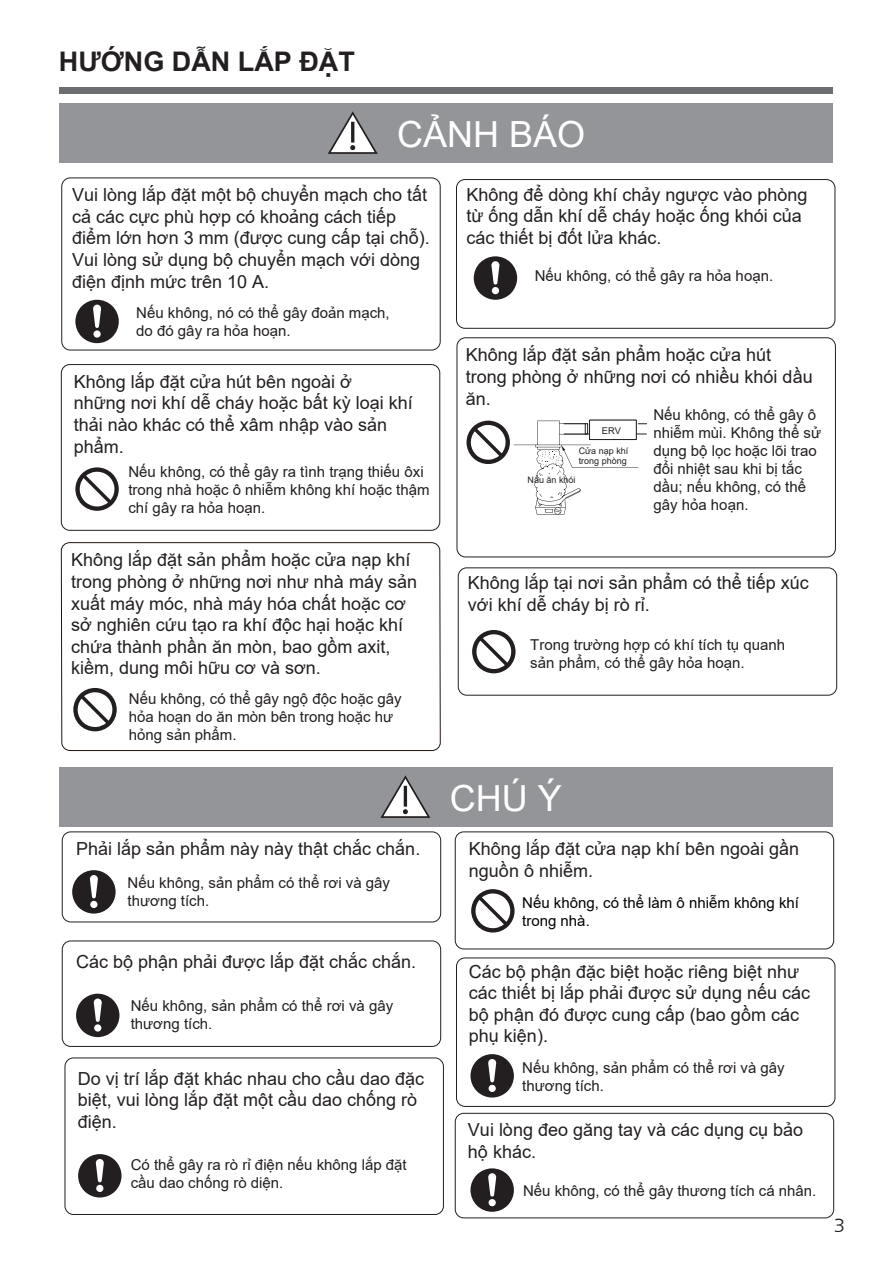
<style>
.page{position:relative;width:893px;height:1263px;background:#fff}
.page>*{position:absolute;margin:0;border:0;box-sizing:border-box;transform-origin:0 0}
.t1{font:36px "Arial";color:#fff}
.t2{font:700 27px "Arial";color:#231f20}
.t3{font:18px/21.6px "Arial";color:#231f20}
.t4{font:16.5px "PUD Sans serif R";color:#231f20;scale:1.05 1}
.t5{font:15px/18px "Arial";color:#231f20}
.t6{font:15px/18px "Arial";color:#030303}
.t7{font:9.3px "Arial";color:#231f20}
.t8{font:9px/10.5px "Arial";color:#231f20}
</style>
<div class="page">
<div style="left:59px;top:103px;width:774px;height:59px;background:#939598"></div>
<div style="left:60px;top:88px;width:773px;height:6px;background:#6d6e71"></div>
<svg style="left:328px;top:111px;width:50px;height:43px"></svg>
<div style="left:59px;top:767px;width:774px;height:59px;background:#939598"></div>
<svg style="left:380px;top:775px;width:50px;height:43px"></svg>
<div style="left:61px;top:177px;width:380px;height:173px;border:1px solid #231f20;border-radius:9px"></div>
<div style="left:61px;top:364px;width:379px;height:167px;border:1px solid #231f20;border-radius:9px"></div>
<svg style="left:75px;top:467px;width:44px;height:44px"></svg>
<div style="left:456px;top:179px;width:379px;height:150px;border:1px solid #231f20;border-radius:9px"></div>
<svg style="left:474px;top:256px;width:43px;height:44px"></svg>
<svg style="left:75px;top:300px;width:44px;height:43px"></svg>
<div style="left:457px;top:337px;width:379px;height:220px;border:1px solid #231f20;border-radius:9px"></div>
<div style="left:458px;top:567px;width:379px;height:129px;border:1px solid #231f20;border-radius:9px"></div>
<svg style="left:472px;top:630px;width:43px;height:43px"></svg>
<svg style="left:471px;top:889px;width:44px;height:43px"></svg>
<svg style="left:60px;top:542px;width:381px;height:209px"></svg>
<svg style="left:73px;top:688px;width:44px;height:43px"></svg>
<div style="left:62px;top:831px;width:379px;height:91px;border:1px solid #231f20;border-radius:9px"></div>
<div style="left:455px;top:831px;width:379px;height:118px;border:1px solid #231f20;border-radius:9px"></div>
<div style="left:62px;top:940px;width:379px;height:107px;border:1px solid #231f20;border-radius:9px"></div>
<svg style="left:76px;top:994px;width:43px;height:43px"></svg>
<svg style="left:72px;top:870px;width:44px;height:43px"></svg>
<div style="left:456px;top:957px;width:379px;height:150px;border:1px solid #231f20;border-radius:9px"></div>
<svg style="left:470px;top:1054px;width:44px;height:43px"></svg>
<div style="left:65px;top:1057px;width:379px;height:158px;border:1px solid #231f20;border-radius:9px"></div>
<svg style="left:78px;top:1154px;width:44px;height:43px"></svg>
<div style="left:455px;top:1113px;width:379px;height:105px;border:1px solid #231f20;border-radius:9px"></div>
<svg style="left:470px;top:1168px;width:44px;height:44px"></svg>
<svg style="left:466px;top:420px;width:181px;height:94px"></svg>
<h2 class="t2" style="left:59px;top:43px;width:297px">HƯỚNG DẪN LẮP ĐẶT</h2>
<h1 class="t1" style="left:397px;top:109px;width:190px">CẢNH BÁO</h1>
<p class="t3" style="left:72px;top:184px;width:359px">Vui lòng lắp đặt một bộ chuyển mạch cho tất cả các cực phù hợp có khoảng cách tiếp điểm lớn hơn 3 mm (được cung cấp tại chỗ).<br>Vui lòng sử dụng bộ chuyển mạch với dòng điện định mức trên 10 A.</p>
<p class="t5" style="left:136px;top:303px;width:255px">Nếu không, nó có thể gây đoản mạch, do đó gây ra hỏa hoạn.</p>
<p class="t3" style="left:74px;top:371px;width:341px">Không lắp đặt cửa hút bên ngoài ở<br>những nơi khí dễ cháy hoặc bất kỳ loại khí thải nào khác có thể xâm nhập vào sản phẩm.</p>
<p class="t5" style="left:128px;top:463px;width:303px">Nếu không, có thể gây ra tình trạng thiếu ôxi trong nhà hoặc ô nhiễm không khí hoặc thậm chí gây ra hỏa hoạn.</p>
<p class="t3" style="left:71px;top:549px;width:347px">Không lắp đặt sản phẩm hoặc cửa nạp khí trong phòng ở những nơi như nhà máy sản xuất máy móc, nhà máy hóa chất hoặc cơ sở nghiên cứu tạo ra khí độc hại hoặc khí chứa thành phần ăn mòn, bao gồm axit, kiềm, dung môi hữu cơ và sơn.</p>
<p class="t5" style="left:129px;top:690px;width:274px">Nếu không, có thể gây ngộ độc hoặc gây hỏa hoạn do ăn mòn bên trong hoặc hư hỏng sản phẩm.</p>
<p class="t3" style="left:466px;top:183px;width:343px">Không để dòng khí chảy ngược vào phòng từ ống dẫn khí dễ cháy hoặc ống khói của các thiết bị đốt lửa khác.</p>
<p class="t5" style="left:535px;top:267px;width:240px">Nếu không, có thể gây ra hỏa hoạn.</p>
<p class="t3" style="left:466px;top:344px;width:348px">Không lắp đặt sản phẩm hoặc cửa hút trong phòng ở những nơi có nhiều khói dầu ăn.</p>
<p class="t5" style="left:653px;top:406px;width:169px">Nếu không, có thể gây ô nhiễm mùi. Không thể sử dụng bộ lọc hoặc lõi trao đổi nhiệt sau khi bị tắc dầu; nếu không, có thể gây hỏa hoạn.</p>
<p class="t7" style="left:602px;top:424px;width:20px">ERV</p>
<p class="t8" style="left:579px;top:445px;width:51px">Cửa nạp khí trong phòng</p>
<p class="t8" style="left:528px;top:475px;width:50px">Nấu ăn khói</p>
<p class="t3" style="left:468px;top:572px;width:342px">Không lắp tại nơi sản phẩm có thể tiếp xúc với khí dễ cháy bị rò rỉ.</p>
<p class="t5" style="left:530px;top:636px;width:256px">Trong trường hợp có khí tích tụ quanh sản phẩm, có thể gây hỏa hoạn.</p>
<h1 class="t1" style="left:450px;top:773px;width:113px">CHÚ Ý</h1>
<p class="t3" style="left:76px;top:837px;width:346px">Phải lắp sản phẩm này này thật chắc chắn.</p>
<p class="t3" style="left:469px;top:838px;width:332px">Không lắp đặt cửa nạp khí bên ngoài gần nguồn ô nhiễm.</p>
<p class="t5" style="left:128px;top:873px;width:264px">Nếu không, sản phẩm có thể rơi và gây thương tích.</p>
<p class="t6" style="left:522px;top:893px;width:278px">Nếu không, có thể làm ô nhiễm không khí trong nhà.</p>
<p class="t3" style="left:76px;top:951px;width:342px">Các bộ phận phải được lắp đặt chắc chắn.</p>
<p class="t5" style="left:131px;top:996px;width:264px">Nếu không, sản phẩm có thể rơi và gây thương tích.</p>
<p class="t3" style="left:78px;top:1067px;width:348px">Do vị trí lắp đặt khác nhau cho cầu dao đặc biệt, vui lòng lắp đặt một cầu dao chống rò điện.</p>
<p class="t5" style="left:131px;top:1156px;width:277px">Có thể gây ra rò rỉ điện nếu không lắp đặt cầu dao chống rò diện.</p>
<p class="t3" style="left:469px;top:960px;width:343px">Các bộ phận đặc biệt hoặc riêng biệt như các thiết bị lắp phải được sử dụng nếu các bộ phận đó được cung cấp (bao gồm các phụ kiện).</p>
<p class="t5" style="left:522px;top:1059px;width:264px">Nếu không, sản phẩm có thể rơi và gây thương tích.</p>
<p class="t3" style="left:468px;top:1119px;width:337px">Vui lòng đeo găng tay và các dụng cụ bảo hộ khác.</p>
<p class="t5" style="left:523px;top:1182px;width:295px">Nếu không, có thể gây thương tích cá nhân.</p>
<p class="t4" style="left:834px;top:1214px;width:12px">3</p>
</div>
